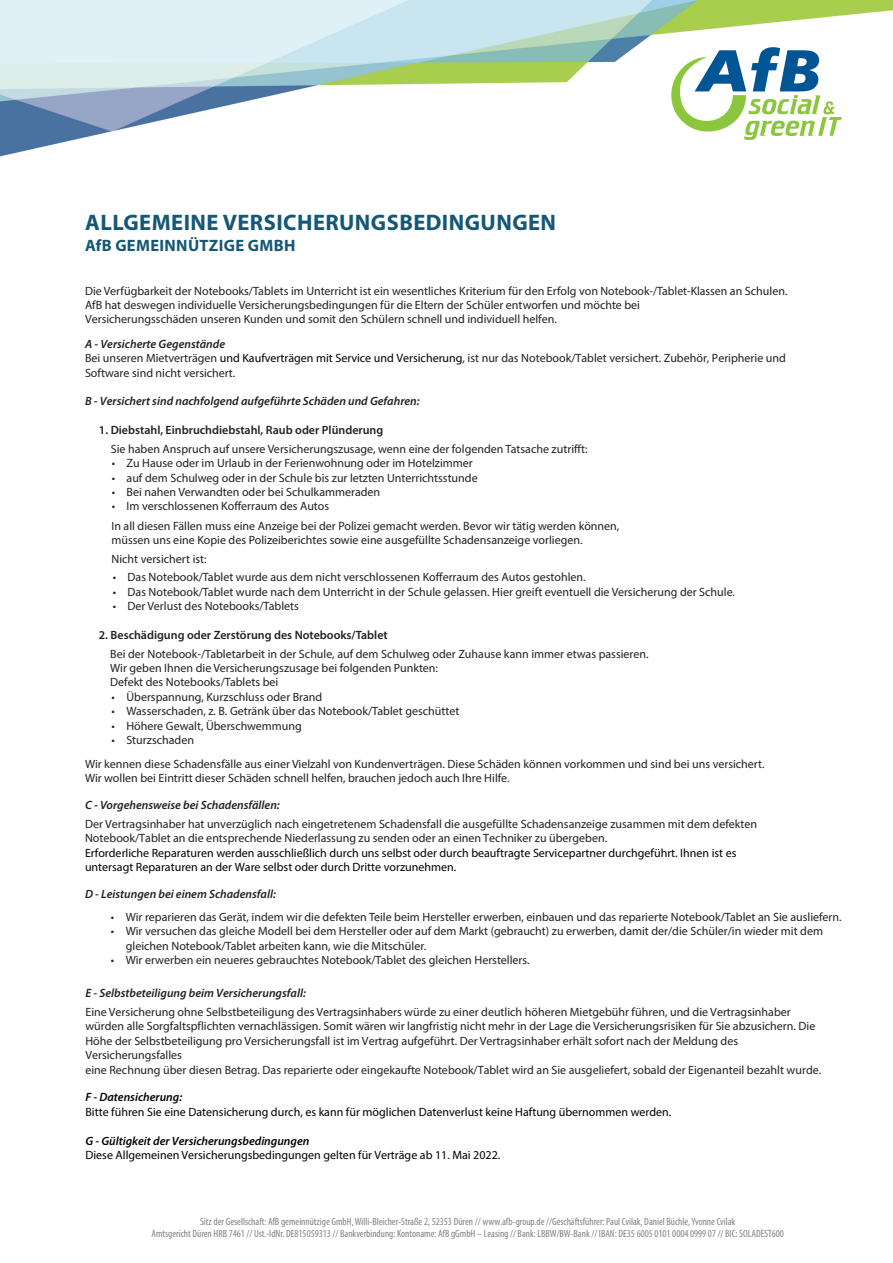
<style>
.page{position:relative;width:893px;height:1263px;background:#fff}
.page>*{position:absolute;margin:0;border:0;box-sizing:border-box;transform-origin:0 0}
.t1{font:700 22.5px "Myriad Pro";letter-spacing:.02em;color:#145776}
.t2{font:700 16.5px "Myriad Pro";letter-spacing:.02em;color:#145776}
.t3{font:12px/14.4px "Myriad Pro";color:#231f20}
.t4{font:12px/14.4px "Myriad Pro";color:#000}
.t5{font:italic 600 12px "Myriad Pro";color:#231f20}
.t6{font:600 12px "Myriad Pro";color:#231f20}
.t7{font:italic 600 12px "Myriad Pro";color:#000}
.t8{font:condensed 10.5px/12.6px "Myriad Pro";color:#808285;text-align:center}
.s1{font-weight:600;font-style:italic}
.s2{color:#000}
</style>
<div class="page">
<img style="left:1px;top:1px;width:892px;height:156px">
<svg style="left:657px;top:47px;width:185px;height:93px"></svg>
<h1 class="t1" style="left:85px;top:207px;width:472px">ALLGEMEINE VERSICHERUNGSBEDINGUNGEN</h1>
<h2 class="t2" style="left:85px;top:235px;width:212px">AfB GEMEINNÜTZIGE GMBH</h2>
<p class="t3" style="left:85px;top:283px;width:704px">Die Verfügbarkeit der Notebooks/Tablets im Unterricht ist ein wesentliches Kriterium für den Erfolg von Notebook-/Tablet-Klassen an Schulen.<br>AfB hat deswegen individuelle Versicherungsbedingungen für die Eltern der Schüler entworfen und möchte bei<br>Versicherungsschäden unseren Kunden und somit den Schülern schnell und individuell helfen.</p>
<p class="t3" style="left:85px;top:336px;width:702px"><span class="s1">A - Versicherte Gegenstände<br></span>Bei unseren Mietverträgen <span class="s2">und Kaufverträgen mit Service und Versicherung</span>, ist nur das Notebook/Tablet versichert. Zubehör, Peripherie und<br>Software sind nicht versichert.</p>
<p class="t5" style="left:85px;top:393px;width:336px">B - Versichert sind nachfolgend aufgeführte Schäden und Gefahren:</p>
<p class="t6" style="left:99px;top:422px;width:286px">1. Diebstahl, Einbruchdiebstahl, Raub oder Plünderung</p>
<p class="t3" style="left:111px;top:441px;width:478px">Sie haben Anspruch auf unsere Versicherungszusage, wenn eine der folgenden Tatsache zutrifft:</p>
<p class="t3" style="left:112px;top:456px;width:363px">• Zu Hause oder im Urlaub in der Ferienwohnung oder im Hotelzimmer</p>
<p class="t3" style="left:112px;top:470px;width:367px">• auf dem Schulweg oder in der Schule bis zur letzten Unterrichtsstunde</p>
<p class="t3" style="left:112px;top:484px;width:270px">• Bei nahen Verwandten oder bei Schulkammeraden</p>
<p class="t3" style="left:111px;top:496px;width:510px;line-height:19.4px">• Im verschlossenen Kofferraum des Autos<br>In all diesen Fällen muss eine Anzeige bei der Polizei gemacht werden. Bevor wir tätig werden können,</p>
<p class="t3" style="left:111px;top:530px;width:473px;line-height:18.6px">müssen uns eine Kopie des Polizeiberichtes sowie eine ausgefüllte Schadensanzeige vorliegen.<br>Nicht versichert ist:</p>
<p class="t3" style="left:113px;top:570px;width:475px">• Das Notebook/Tablet wurde aus dem nicht verschlossenen Kofferraum des Autos gestohlen.</p>
<p class="t3" style="left:113px;top:584px;width:624px">• Das Notebook/Tablet wurde nach dem Unterricht in der Schule gelassen. Hier greift eventuell die Versicherung der Schule.</p>
<p class="t3" style="left:113px;top:599px;width:188px">• Der Verlust des Notebooks/Tablets</p>
<p class="t6" style="left:99px;top:627px;width:290px">2. Beschädigung oder Zerstörung des Notebooks/Tablet</p>
<p class="t3" style="left:110px;top:646px;width:540px">Bei der Notebook-/Tabletarbeit in der Schule, auf dem Schulweg oder Zuhause kann immer etwas passieren.<br>Wir geben Ihnen die Versicherungszusage bei folgenden Punkten:<br>Defekt des Notebooks/Tablets bei</p>
<p class="t3" style="left:112px;top:689px;width:212px">• Überspannung, Kurzschluss oder Brand</p>
<p class="t3" style="left:112px;top:704px;width:349px">• Wasserschaden, z. B. Getränk über das Notebook/Tablet geschüttet</p>
<p class="t3" style="left:112px;top:718px;width:192px">• Höhere Gewalt, Überschwemmung</p>
<p class="t3" style="left:85px;top:728px;width:681px;line-height:23.7px;text-indent:27px">• Sturzschaden<br>Wir kennen diese Schadensfälle aus einer Vielzahl von Kundenverträgen. Diese Schäden können vorkommen und sind bei uns versichert.</p>
<p class="t3" style="left:85px;top:771px;width:426px">Wir wollen bei Eintritt dieser Schäden schnell helfen, brauchen jedoch auch Ihre Hilfe.</p>
<p class="t5" style="left:85px;top:798px;width:196px">C - Vorgehensweise bei Schadensfällen:</p>
<p class="t3" style="left:85px;top:816px;width:674px">Der Vertragsinhaber hat unverzüglich nach eingetretenem Schadensfall die ausgefüllte Schadensanzeige zusammen mit dem defekten<br>Notebook/Tablet an die entsprechende Niederlassung zu senden oder an einen Techniker zu übergeben.</p>
<p class="t4" style="left:85px;top:845px;width:653px">Erforderliche Reparaturen werden ausschließlich durch uns selbst oder durch beauftragte Servicepartner durchgeführt. Ihnen ist es untersagt Reparaturen an der Ware selbst oder durch Dritte vorzunehmen.</p>
<p class="t5" style="left:85px;top:887px;width:192px">D - Leistungen bei einem Schadensfall:</p>
<p class="t3" style="left:111px;top:909px;width:732px">• Wir reparieren das Gerät, indem wir die defekten Teile beim Hersteller erwerben, einbauen und das reparierte Notebook/Tablet an Sie ausliefern.</p>
<p class="t3" style="left:126px;top:924px;width:699px;text-indent:-15px">• Wir versuchen das gleiche Modell bei dem Hersteller oder auf dem Markt (gebraucht) zu erwerben, damit der/die Schüler/in wieder mit dem gleichen Notebook/Tablet arbeiten kann, wie die Mitschüler.</p>
<p class="t3" style="left:111px;top:952px;width:420px">• Wir erwerben ein neueres gebrauchtes Notebook/Tablet des gleichen Herstellers.</p>
<p class="t5" style="left:85px;top:985px;width:222px">E - Selbstbeteiligung beim Versicherungsfall:</p>
<p class="t3" style="left:85px;top:1004px;width:737px">Eine Versicherung ohne Selbstbeteiligung des Vertragsinhabers würde zu einer deutlich höheren Mietgebühr führen, und die Vertragsinhaber würden alle Sorgfaltspflichten vernachlässigen. Somit wären wir langfristig nicht mehr in der Lage die Versicherungsrisiken für Sie abzusichern. Die Höhe der Selbstbeteiligung pro Versicherungsfall ist im Vertrag aufgeführt. Der Vertragsinhaber erhält sofort nach der Meldung des Versicherungsfalles<br>eine Rechnung über diesen Betrag. Das reparierte oder eingekaufte Notebook/Tablet wird an Sie ausgeliefert, sobald der Eigenanteil bezahlt wurde.</p>
<p class="t7" style="left:85px;top:1090px;width:98px">F - Datensicherung:</p>
<p class="t4" style="left:85px;top:1104px;width:587px">Bitte führen Sie eine Datensicherung durch, es kann für möglichen Datenverlust keine Haftung übernommen werden.</p>
<p class="t7" style="left:85px;top:1133px;width:225px">G - Gültigkeit der Versicherungsbedingungen</p>
<p class="t4" style="left:85px;top:1148px;width:416px">Diese Allgemeinen Versicherungsbedingungen gelten für Verträge ab 11. Mai 2022.</p>
<p class="t8" style="left:151px;top:1215px;width:634px">Sitz der Gesellschaft: AfB gemeinnützige GmbH, Willi-Bleicher-Straße 2, 52353 Düren // www.afb-group.de //Geschäftsführer: Paul Cvilak, Daniel Büchle, Yvonne Cvilak<br>Amtsgericht Düren HRB 7461 // Ust.-IdNr. DE815059313 // Bankverbindung: Kontoname: AfB gGmbH – Leasing // Bank: LBBW/BW-Bank // IBAN: DE35 6005 0101 0004 0999 07 // BIC: SOLADEST600</p>
</div>
